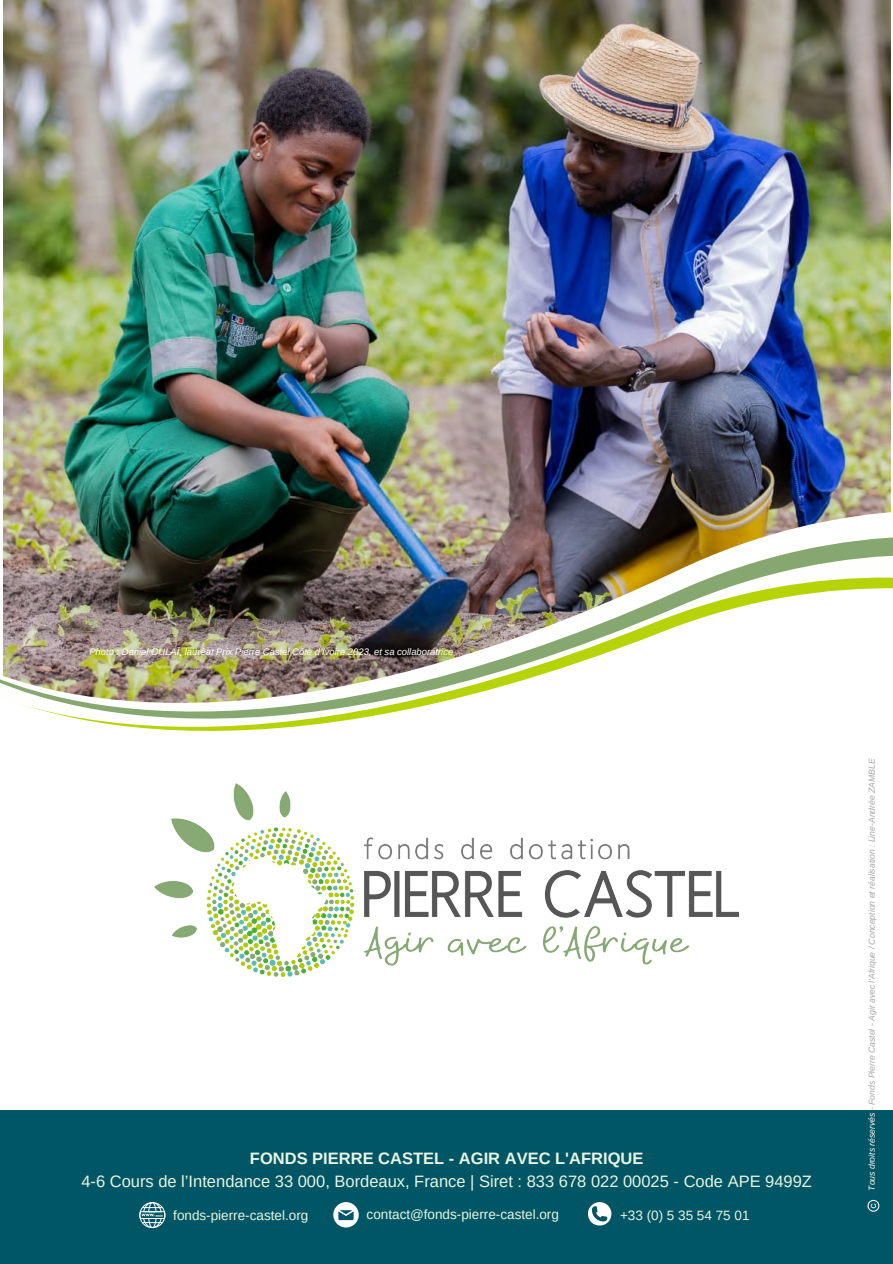
<style>
.page{position:relative;width:893px;height:1264px;background:#fff}
.page>*{position:absolute;margin:0;border:0;box-sizing:border-box;transform-origin:0 0}
.t1{font:16.5px "Arimo";color:#eaf4e3}
.t2{font:700 16.5px "Arimo";color:#eaf4e3}
.t3{font:13.5px "Arimo";color:#eaf4e3}
.t4{font:italic 9.45px "Arimo";color:#fff}
.t5{font:italic 8.7px "Arimo";color:#a6a6a6}
.s1{color:#fff}
</style>
<div class="page">
<img style="left:3px;top:0;width:887px;height:417px">
<svg style="left:3px;top:417px;width:888px;height:560px"></svg>
<img style="left:3px;top:440px;width:888px;height:7px">
<img style="left:0;top:447px;width:892px;height:334px">
<div style="left:0;top:1110px;width:892px;height:153px;background:#005664"></div>
<svg style="left:139px;top:1202px;width:26px;height:25px"></svg>
<svg style="left:333px;top:1202px;width:26px;height:25px"></svg>
<svg style="left:588px;top:1202px;width:23px;height:24px"></svg>
<img style="left:154px;top:784px;width:584px;height:192px">
<svg style="left:867px;top:1199px;width:12px;height:12px"></svg>
<p class="t4" style="left:89px;top:646px;width:365px">Photo : Daniel OULAÏ, lauréat Prix Pierre Castel Côte d’Ivoire 2023, et sa collaboratrice</p>
<h1 class="t2" style="left:250px;top:1149px;width:395px">FONDS PIERRE CASTEL - AGIR AVEC L'AFRIQUE</h1>
<h1 class="t1" style="left:81px;top:1171px;width:732px">4-6 Cours de l’Intendance 33 000, Bordeaux, France | Siret : 833 678 022 00025 - Code APE 9499Z</h1>
<h2 class="t3" style="left:173px;top:1207px;width:136px">fonds-pierre-castel.org</h2>
<h2 class="t3" style="left:366px;top:1206px;width:194px">contact@fonds-pierre-castel.org</h2>
<h2 class="t3" style="left:620px;top:1207px;width:131px">+33 (0) 5 35 54 75 01</h2>
<p class="t5" style="left:866px;top:1190px;width:434px;rotate:-90deg"><span class="s1">Tous droits réservés</span> - Fonds Pierre Castel - Agir avec l'Afrique / Conception et réalisation : Line-Andrée ZAMBLE</p>
</div>
